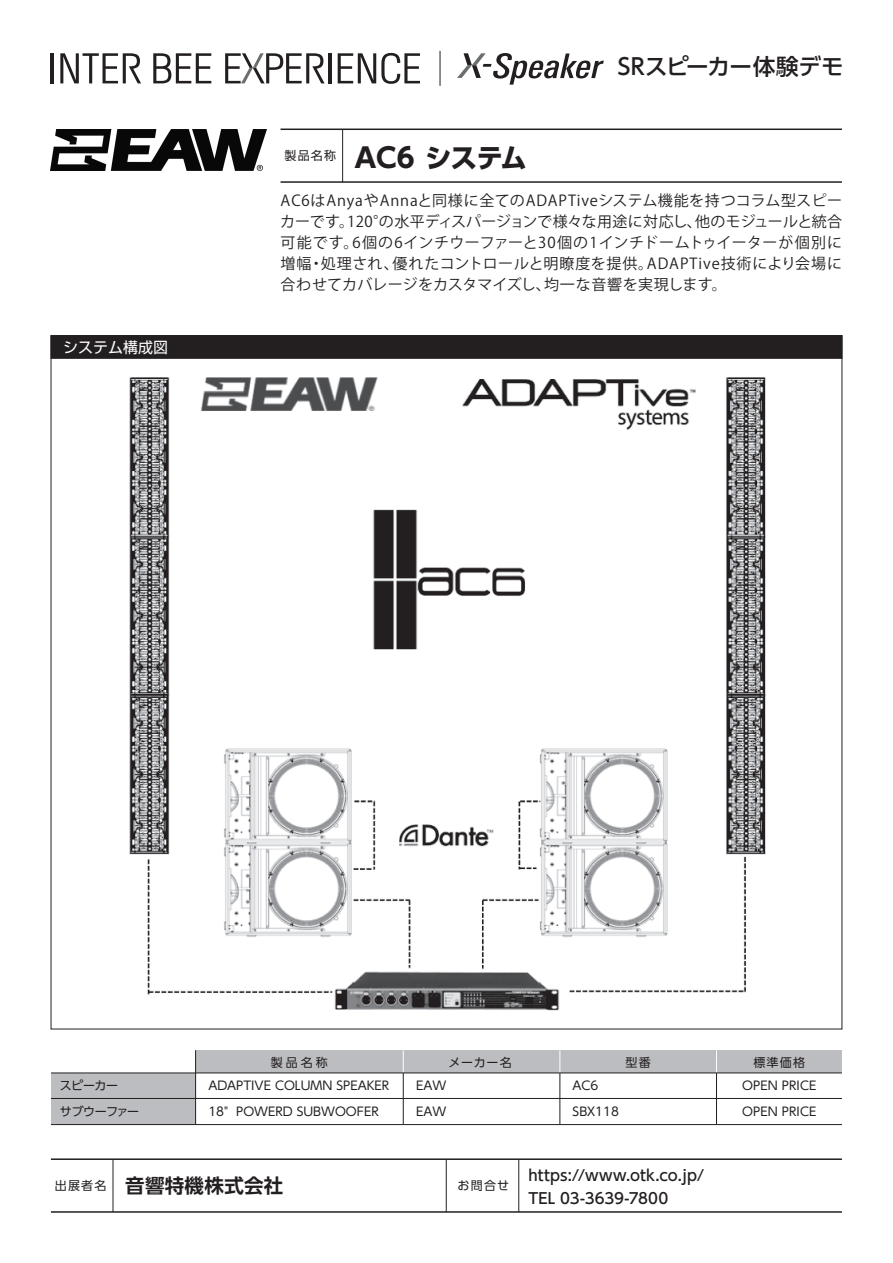
<style>
.page{position:relative;width:893px;height:1263px;background:#fff}
.page>*{position:absolute;margin:0;border:0;box-sizing:border-box;transform-origin:0 0}
.t1{font:700 27px "UD Shin Go Pro";letter-spacing:-.04em;color:#231f20}
.t2{font:500 22.5px "UD Shin Go Pro";letter-spacing:-.005em;color:#231f20}
.t3{font:700 19.5px "UD Shin Go Pro De";letter-spacing:.015em;color:#231f20}
.t4{font:15px/21px "Koz Go Pro";letter-spacing:.03em;color:#231f20;text-align:justify}
.t5{font:500 15px/22.5px "UD Shin Go Pro";letter-spacing:.005em;color:#231f20}
.t6{font:15px "Shin Go Pr 6 N";color:#fff}
.t7{font:12px/26.1px "UD Shin Go Pro";color:#231f20}
.t8{font:12px/26.1px "UD Shin Go Pro";letter-spacing:-.04em;color:#231f20}
.t9{font:12px "Shin Go Pr 6 N";color:#231f20}
</style>
<div class="page">
<div style="left:51px;top:335px;width:791px;height:23px;background:#231f20"></div>
<svg style="left:60px;top:53px;width:81px;height:30px"></svg>
<svg style="left:153px;top:53px;width:58px;height:30px"></svg>
<hr style="left:51px;top:53px;width:3px;height:30px;background:#231f20">
<hr style="left:328px;top:53px;width:3px;height:30px;background:#231f20">
<svg style="left:338px;top:53px;width:82px;height:31px"></svg>
<svg style="left:225px;top:53px;width:100px;height:30px"></svg>
<hr style="left:440px;top:51px;width:1px;height:35px;background:#231f20">
<hr style="left:51px;top:1158px;width:791px;height:2px;background:#231f20">
<hr style="left:51px;top:1211px;width:791px;height:2px;background:#231f20">
<hr style="left:113px;top:1159px;width:1px;height:53px;background:#231f20">
<hr style="left:518px;top:1159px;width:1px;height:53px;background:#231f20">
<hr style="left:446px;top:1159px;width:1px;height:53px;background:#231f20">
<svg style="left:457px;top:53px;width:147px;height:32px"></svg>
<hr style="left:281px;top:129px;width:561px;height:1px;background:#231f20">
<hr style="left:281px;top:181px;width:561px;height:2px;background:#231f20">
<hr style="left:342px;top:129px;width:1px;height:53px;background:#231f20">
<div style="left:51px;top:1073px;width:145px;height:51px;background:#bcbdc0"></div>
<div style="left:196px;top:1050px;width:165px;height:23px;background:#bcbdc0"></div>
<div style="left:361px;top:1050px;width:165px;height:23px;background:#bcbdc0"></div>
<div style="left:526px;top:1050px;width:165px;height:23px;background:#bcbdc0"></div>
<div style="left:691px;top:1050px;width:151px;height:23px;background:#bcbdc0"></div>
<svg style="left:403px;top:1050px;width:1px;height:23px"></svg>
<svg style="left:559px;top:1050px;width:1px;height:23px"></svg>
<svg style="left:716px;top:1050px;width:1px;height:23px"></svg>
<hr style="left:403px;top:1073px;width:1px;height:51px;background:#231f20">
<hr style="left:195px;top:1050px;width:1px;height:74px;background:#231f20">
<hr style="left:560px;top:1073px;width:1px;height:51px;background:#231f20">
<hr style="left:716px;top:1073px;width:1px;height:51px;background:#231f20">
<hr style="left:51px;top:1124px;width:791px;height:1px;background:#231f20">
<hr style="left:51px;top:1098px;width:791px;height:1px;background:#231f20">
<hr style="left:51px;top:1073px;width:791px;height:1px;background:#231f20">
<img style="left:51px;top:129px;width:215px;height:41px">
<img style="left:129px;top:377px;width:637px;height:634px">
<p class="t9" style="left:284px;top:146px;width:53px">製品名称</p>
<h1 class="t1" style="left:354px;top:136px;width:174px">AC6 システム</h1>
<h2 class="t2" style="left:618px;top:48px;width:227px">SRスピーカー体験デモ</h2>
<p class="t6" style="left:63px;top:334px;width:106px">システム構成図</p>
<p class="t4" style="left:280px;top:190px;width:564px">AC6はAnyaやAnnaと同様に全てのADAPTiveシステム機能を持つコラム型スピーカーです。120°の水平ディスパージョンで様々な用途に対応し、他のモジュールと統合可能です。6個の6インチウーファーと30個の1インチドームトゥイーターが個別に増幅・処理され、優れたコントロールと明瞭度を提供。ADAPTive技術により会場に合わせてカバレージをカスタマイズし、均一な音響を実現します。</p>
<p class="t8" style="left:60px;top:1072px;width:81px">スピーカー<br>サブウーファー</p>
<p class="t7" style="left:271px;top:1049px;width:58px">製品名称</p>
<p class="t7" style="left:449px;top:1049px;width:65px">メーカー名</p>
<p class="t7" style="left:626px;top:1049px;width:27px">型番</p>
<p class="t7" style="left:753px;top:1049px;width:53px">標準価格</p>
<p class="t7" style="left:573px;top:1072px;width:48px">AC6<br>SBX118</p>
<p class="t7" style="left:208px;top:1072px;width:182px">ADAPTIVE COLUMN SPEAKER<br>18" POWERD SUBWOOFER</p>
<p class="t7" style="left:416px;top:1072px;width:32px">EAW<br>EAW</p>
<p class="t7" style="left:742px;top:1072px;width:76px">OPEN PRICE<br>OPEN PRICE</p>
<h3 class="t3" style="left:55px;top:1170px;width:230px"><sup>出展者名</sup> 音響特機株式会社</h3>
<p class="t7" style="left:458px;top:1172px;width:53px">お問合せ</p>
<p class="t5" style="left:528px;top:1164px;width:177px">https://www.otk.co.jp/<br>TEL 03-3639-7800</p>
</div>
